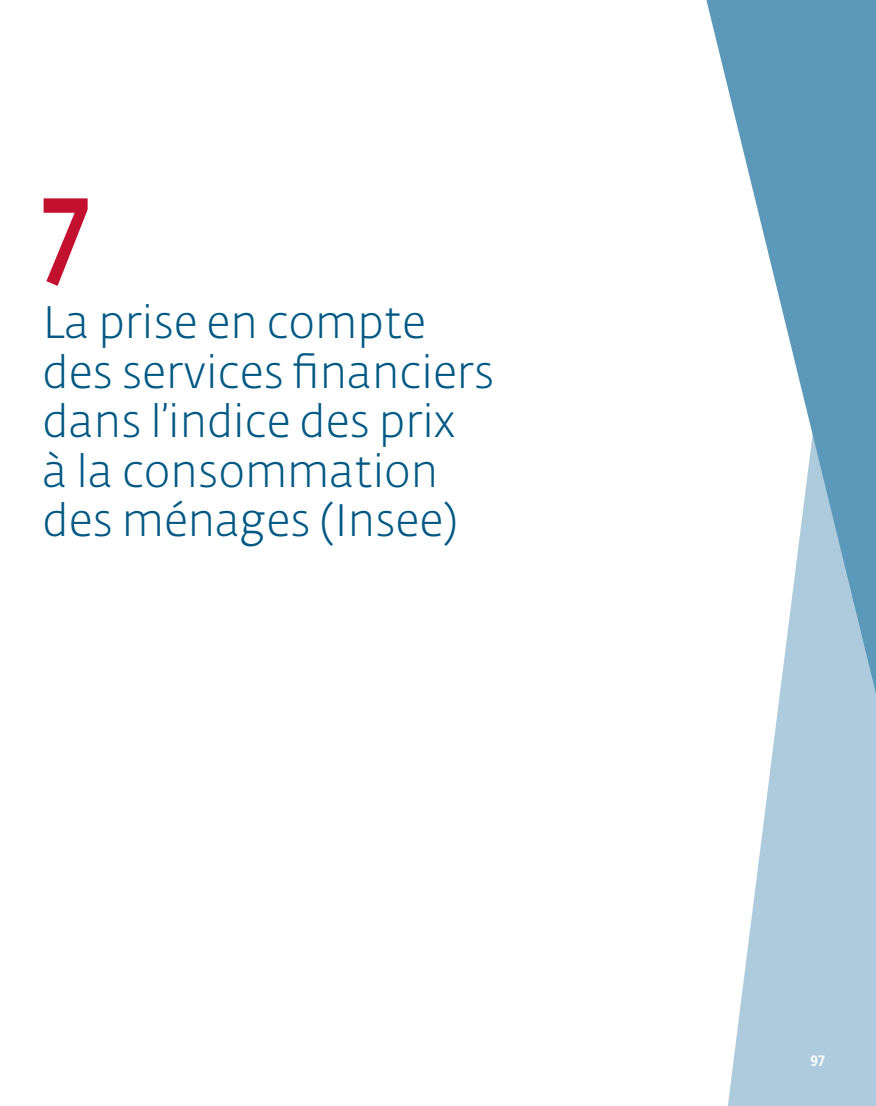
<style>
.page{position:relative;width:876px;height:1106px;background:#fff}
.page>*{position:absolute;margin:0;border:0;box-sizing:border-box;transform-origin:0 0}
.t1{font:500 120px "Fedra Sans Alt Std";color:#c3102e;scale:.8 1}
.t2{font:300 45px/49.5px "Fedra Sans Alt Std";color:#005883}
.t3{font:700 15px "Frutiger LT Std";color:#fff;scale:.9 1}
</style>
<div class="page">
<svg style="left:706px;top:0;width:170px;height:1106px"></svg>
<h1 class="t1" style="left:43px;top:147px;width:60px">7</h1>
<p class="t2" style="left:43px;top:298px;width:453px">La prise en compte des services financiers dans l’indice des prix<br>à la consommation des ménages (Insee)</p>
<p class="t3" style="left:810px;top:1052px;width:18px">97</p>
</div>
